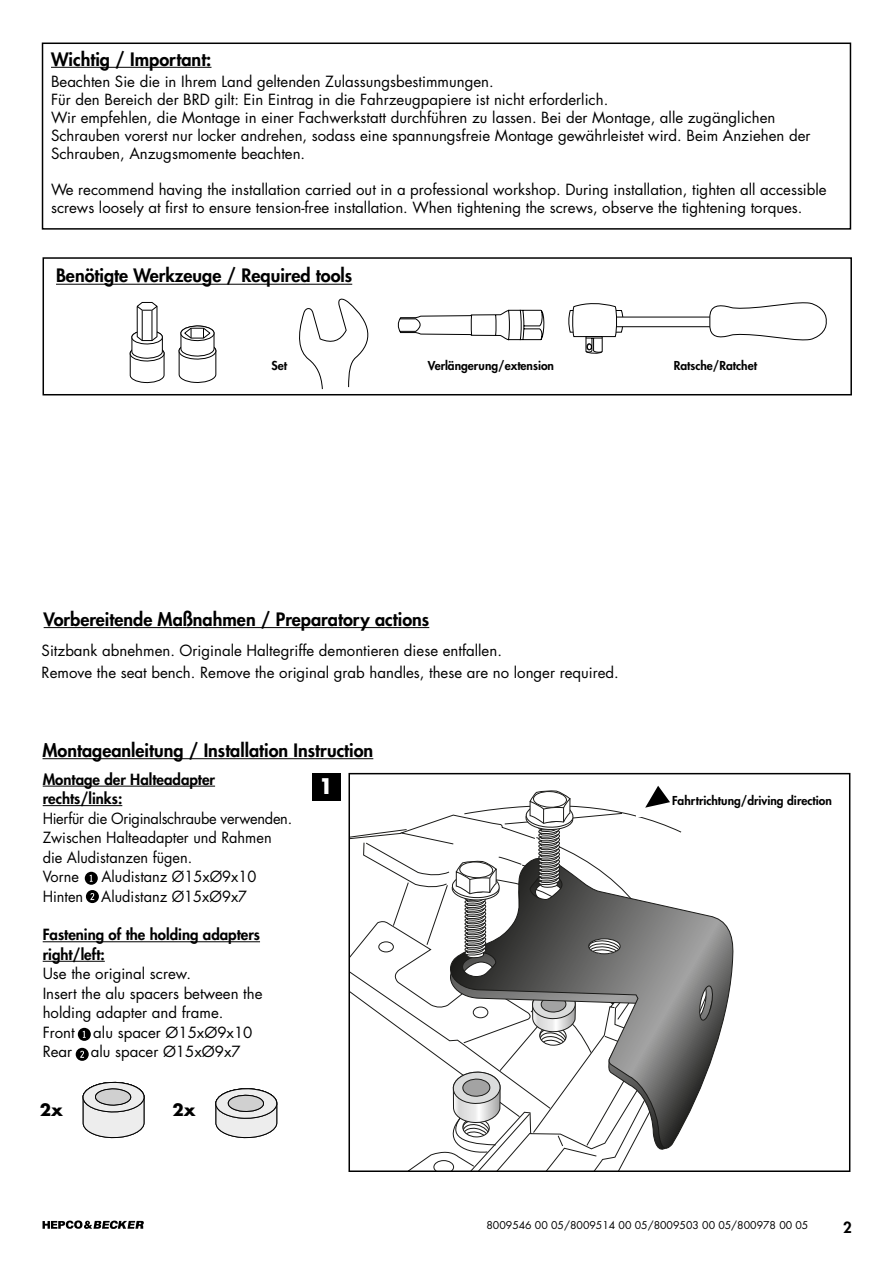
<style>
.page{position:relative;width:893px;height:1263px;background:#fff}
.page>*{position:absolute;margin:0;border:0;box-sizing:border-box;transform-origin:0 0}
.t1{font:700 21px "Futura Std";color:#fff}
.Headlines{font:800 18px "Futura Std";color:#000}
.t2{font:700 16.5px "Futura Std";color:#000}
.Fließtext{font:15px/18px "Futura Std";color:#000}
.t3{font:800 15px "Futura Std";color:#000}
.Fließtext-2{font:15px "Futura Std";letter-spacing:-.02em;color:#000}
.t4{font:800 12px "Futura Std";color:#000}
.t5{font:10.5px "Futura Std";color:#000}
</style>
<div class="page">
<svg style="left:43px;top:1220px;width:101px;height:9px"></svg>
<svg style="left:718px;top:918px;width:16px;height:123px"></svg>
<div style="left:42px;top:43px;width:809px;height:187px;border:2px solid #000"></div>
<div style="left:43px;top:257px;width:809px;height:138px;border:2px solid #000"></div>
<div style="left:312px;top:773px;width:29px;height:27px;background:#000"></div>
<hr style="left:43px;top:758px;width:330px;height:1px;background:#000">
<hr style="left:44px;top:627px;width:385px;height:1px;background:#000">
<hr style="left:51px;top:67px;width:160px;height:1px;background:#000">
<svg style="left:299px;top:298px;width:70px;height:92px"></svg>
<svg style="left:178px;top:325px;width:39px;height:58px"></svg>
<svg style="left:129px;top:302px;width:36px;height:82px"></svg>
<hr style="left:56px;top:284px;width:296px;height:1px;background:#000">
<svg style="left:397px;top:309px;width:148px;height:31px"></svg>
<div style="left:612px;top:317px;width:101px;height:10px;border:1px solid #000"></div>
<svg style="left:568px;top:303px;width:55px;height:51px"></svg>
<svg style="left:709px;top:302px;width:118px;height:39px"></svg>
<hr style="left:43px;top:786px;width:172px;height:1px;background:#000">
<hr style="left:43px;top:805px;width:79px;height:1px;background:#000">
<hr style="left:43px;top:941px;width:217px;height:1px;background:#000">
<hr style="left:43px;top:961px;width:62px;height:1px;background:#000">
<svg style="left:82px;top:1081px;width:63px;height:58px;background:#d1d1d1"></svg>
<svg style="left:215px;top:1088px;width:63px;height:51px;background:#cecece"></svg>
<svg style="left:78px;top:1028px;width:13px;height:13px"></svg>
<svg style="left:85px;top:872px;width:14px;height:31px"></svg>
<svg style="left:76px;top:1048px;width:13px;height:13px"></svg>
<svg style="left:349px;top:786px;width:369px;height:385px"></svg>
<p class="Headlines" style="left:51px;top:47px;width:162px">Wichtig / Important:</p>
<p class="Fließtext" style="left:51px;top:73px;width:444px">Beachten Sie die in Ihrem Land geltenden Zulassungsbestimmungen.</p>
<p class="Fließtext" style="left:51px;top:91px;width:559px">Für den Bereich der BRD gilt: Ein Eintrag in die Fahrzeugpapiere ist nicht erforderlich.</p>
<p class="Fließtext" style="left:51px;top:109px;width:761px">Wir empfehlen, die Montage in einer Fachwerkstatt durchführen zu lassen. Bei der Montage, alle zugänglichen<br>Schrauben vorerst nur locker andrehen, sodass eine spannungsfreie Montage gewährleistet wird. Beim Anziehen der<br>Schrauben, Anzugsmomente beachten.</p>
<p class="Fließtext" style="left:51px;top:181px;width:777px">We recommend having the installation carried out in a professional workshop. During installation, tighten all accessible screws loosely at first to ensure tension-free installation. When tightening the screws, observe the tightening torques.</p>
<p class="Headlines" style="left:56px;top:264px;width:298px">Benötigte Werkzeuge / Required tools</p>
<p class="t4" style="left:271px;top:358px;width:17px">Set</p>
<p class="t4" style="left:428px;top:358px;width:128px">Verlängerung/extension</p>
<p class="t4" style="left:674px;top:358px;width:85px">Ratsche/Ratchet</p>
<p class="Headlines" style="left:44px;top:608px;width:387px">Vorbereitende Maßnahmen / Preparatory actions</p>
<p class="Fließtext" style="left:42px;top:641px;width:462px">Sitzbank abnehmen. Originale Haltegriffe demontieren diese entfallen.</p>
<p class="Fließtext" style="left:42px;top:664px;width:579px">Remove the seat bench. Remove the original grab handles, these are no longer required.</p>
<p class="Headlines" style="left:43px;top:739px;width:332px">Montageanleitung / Installation Instruction</p>
<p class="t3" style="left:43px;top:770px;width:174px">Montage der Halteadapter</p>
<p class="t3" style="left:43px;top:789px;width:81px">rechts/links:</p>
<p class="Fließtext-2" style="left:43px;top:808px;width:251px">Hierfür die Originalschraube verwenden.</p>
<p class="Fließtext" style="left:43px;top:828px;width:231px;line-height:19.5px">Zwischen Halteadapter und Rahmen die Aludistanzen fügen.</p>
<p class="Fließtext" style="left:43px;top:868px;width:38px">Vorne</p>
<p class="Fließtext" style="left:101px;top:868px;width:156px">Aludistanz Ø15xØ9x10</p>
<p class="Fließtext" style="left:43px;top:887px;width:206px">Hinten Aludistanz Ø15xØ9x7</p>
<p class="t3" style="left:43px;top:925px;width:219px">Fastening of the holding adapters</p>
<p class="t3" style="left:43px;top:945px;width:64px">right/left:</p>
<p class="Fließtext" style="left:43px;top:965px;width:150px">Use the original screw.</p>
<p class="Fließtext" style="left:43px;top:984px;width:221px;line-height:19.5px">Insert the alu spacers between the holding adapter and frame.</p>
<p class="Fließtext" style="left:43px;top:1023px;width:211px">Front alu spacer Ø15xØ9x10</p>
<p class="Fließtext" style="left:43px;top:1043px;width:200px">Rear alu spacer Ø15xØ9x7</p>
<p class="t2" style="left:40px;top:1099px;width:25px">2x</p>
<p class="t2" style="left:172px;top:1099px;width:25px">2x</p>
<p class="t1" style="left:319px;top:772px;width:16px">1</p>
<p class="t4" style="left:672px;top:793px;width:161px">Fahrtrichtung/driving direction</p>
<p class="t5" style="left:486px;top:1218px;width:323px">8009546 00 05/8009514 00 05/8009503 00 05/800978 00 05</p>
<p class="t3" style="left:843px;top:1218px;width:10px">2</p>
</div>
